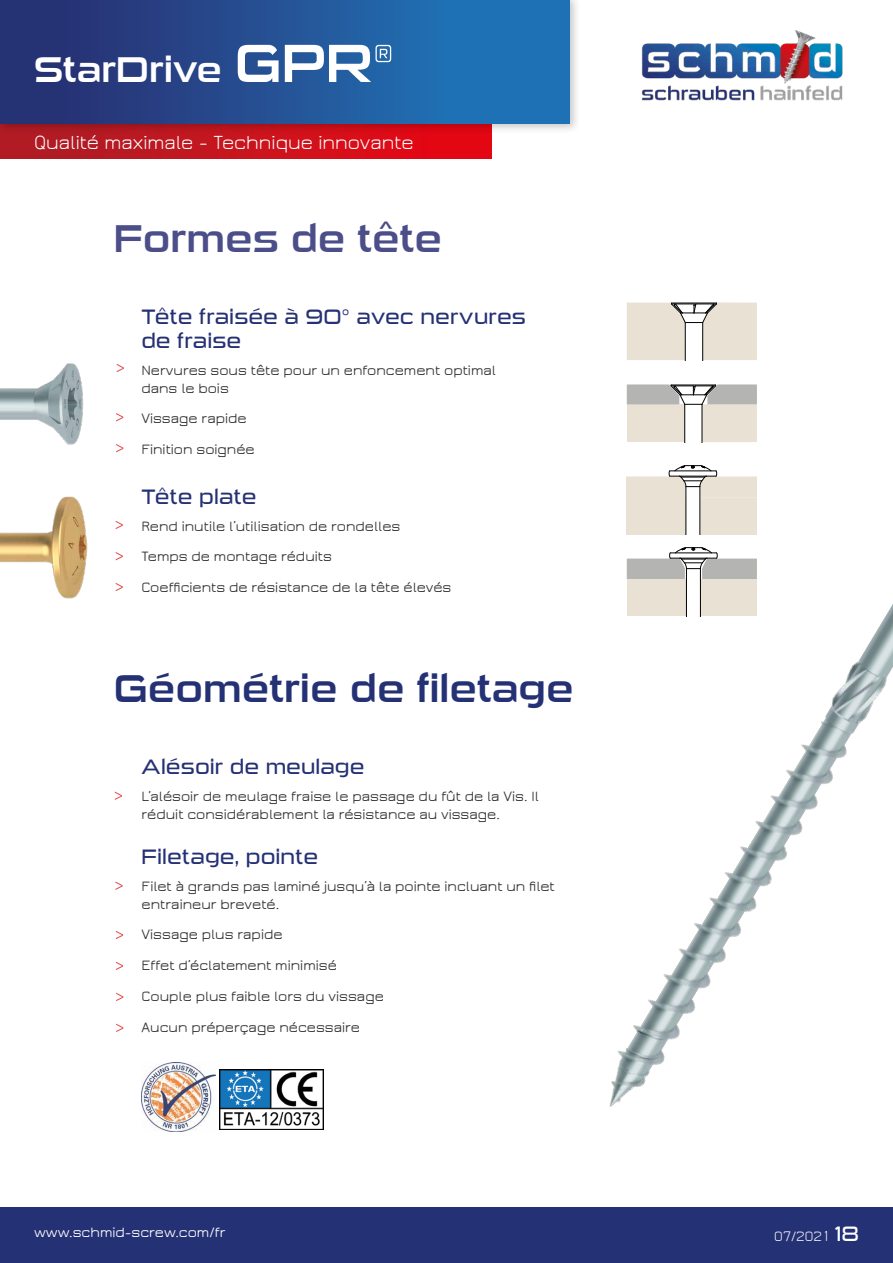
<style>
.page{position:relative;width:893px;height:1263px;background:#fff}
.page>*{position:absolute;margin:0;border:0;box-sizing:border-box;transform-origin:0 0}
.t1{font:39px "Sui Generis Rg SSH";color:#253175}
.t2{font:39px "Sui Generis Rg SSH";color:#4c4e8a}
.t3{font:36px "Sui Generis Rg SSH";color:#fff}
.t4{font:21px/24px "Sui Generis Bk";letter-spacing:.005em;color:#253175}
.t5{font:21px "Jura";color:#fff}
.t6{font:500 15px/30.8px "Jura";color:#333}
.t7{font:500 15px "Jura";color:#fff}
.t8{font:15px "Jura";color:#fff}
.s1{font-size:54px}
.s2{font-family:"Sui Generis Bk";font-size:21px}
</style>
<div class="page">
<div style="left:0;top:1208px;width:893px;height:55px;background:#253175"></div>
<img style="left:641px;top:30px;width:202px;height:71px">
<div style="left:0;top:123px;width:491px;height:35px;background:linear-gradient(to right,#aa1f27,#e80612)"></div>
<div style="left:0;top:0;width:581px;height:135px;background:#000;opacity:.22"></div>
<div style="left:0;top:0;width:570px;height:123px;background:linear-gradient(to right,#282c6e,#1f7bbf)"></div>
<img style="left:0;top:363px;width:84px;height:82px">
<img style="left:609px;top:559px;width:284px;height:548px">
<img style="left:0;top:496px;width:88px;height:103px">
<svg style="left:117px;top:364px;width:7px;height:8px"></svg>
<svg style="left:115px;top:881px;width:8px;height:9px"></svg>
<svg style="left:116px;top:413px;width:7px;height:8px"></svg>
<svg style="left:116px;top:931px;width:7px;height:8px"></svg>
<svg style="left:116px;top:993px;width:7px;height:8px"></svg>
<svg style="left:116px;top:444px;width:7px;height:8px"></svg>
<svg style="left:116px;top:962px;width:7px;height:8px"></svg>
<svg style="left:116px;top:1024px;width:7px;height:8px"></svg>
<svg style="left:116px;top:521px;width:7px;height:8px"></svg>
<svg style="left:115px;top:791px;width:7px;height:9px"></svg>
<svg style="left:116px;top:552px;width:7px;height:8px"></svg>
<svg style="left:116px;top:583px;width:7px;height:8px"></svg>
<svg style="left:627px;top:465px;width:130px;height:69px"></svg>
<div style="left:627px;top:579px;width:59px;height:37px;background:#e9e1d4"></div>
<div style="left:701px;top:579px;width:56px;height:37px;background:#e9e1d4"></div>
<hr style="left:686px;top:569px;width:1px;height:47px;background:#020203">
<hr style="left:700px;top:569px;width:1px;height:47px;background:#020203">
<svg style="left:627px;top:547px;width:130px;height:32px"></svg>
<div style="left:627px;top:404px;width:57px;height:38px;background:#e9e1d4"></div>
<div style="left:702px;top:404px;width:55px;height:38px;background:#e9e1d4"></div>
<hr style="left:701px;top:404px;width:1px;height:38px;background:#020203">
<hr style="left:684px;top:404px;width:1px;height:38px;background:#020203">
<svg style="left:627px;top:384px;width:130px;height:22px"></svg>
<svg style="left:627px;top:302px;width:130px;height:58px;background:#e3dcd2"></svg>
<img style="left:141px;top:1062px;width:75px;height:70px">
<img style="left:220px;top:1069px;width:103px;height:61px">
<h2 class="t3" style="left:34px;top:49px;width:362px">StarDrive <span class="s1">GPR®</span></h2>
<h3 class="t5" style="left:34px;top:132px;width:381px">Qualité maximale - Technique innovante</h3>
<h1 class="t2" style="left:114px;top:216px;width:330px">Formes de tête</h1>
<h3 class="t4" style="left:141px;top:305px;width:386px">Tête fraisée à 90° avec nervures de fraise</h3>
<p class="t6" style="left:141px;top:361px;width:356px;line-height:18px">Nervures sous tête pour un enfoncement optimal dans le bois</p>
<p class="t6" style="left:141px;top:403px;width:115px">Vissage rapide<br>Finition soignée</p>
<h3 class="t4" style="left:141px;top:485px;width:117px">Tête plate</h3>
<p class="t6" style="left:141px;top:511px;width:312px">Rend inutile l’utilisation de rondelles<br>Temps de montage réduits<br>Coefficients de résistance de la tête élevés</p>
<h1 class="t1" style="left:114px;top:666px;width:461px">Géométrie de filetage</h1>
<h3 class="t4" style="left:142px;top:755px;width:224px">Alésoir de meulage</h3>
<p class="t6" style="left:142px;top:787px;width:399px;line-height:18px">L’alésoir de meulage fraise le passage du fût de la Vis. Il réduit considérablement la résistance au vissage.</p>
<h3 class="t4" style="left:142px;top:845px;width:178px">Filetage, pointe</h3>
<p class="t6" style="left:142px;top:877px;width:415px;line-height:18px">Filet à grands pas laminé jusqu’à la pointe incluant un filet entraineur breveté.</p>
<p class="t6" style="left:142px;top:919px;width:244px">Vissage plus rapide<br>Effet d’éclatement minimisé<br>Couple plus faible lors du vissage<br>Aucun préperçage nécessaire</p>
<p class="t7" style="left:34px;top:1225px;width:193px">www.schmid-screw.com/fr</p>
<p class="t8" style="left:774px;top:1229px;width:86px">07/2021 <span class="s2">18</span></p>
</div>
